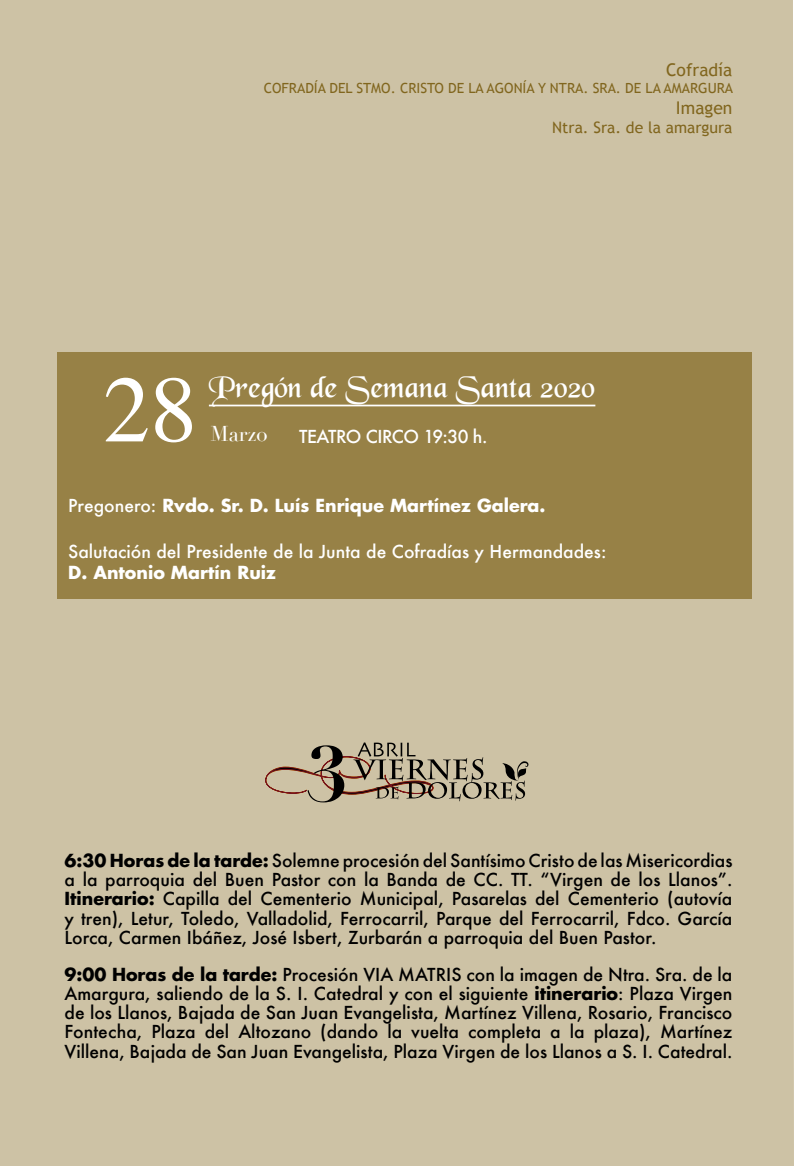
<style>
.page{position:relative;width:794px;height:1166px;background:#cdc2a5}
.page>*{position:absolute;margin:0;border:0;box-sizing:border-box;transform-origin:0 0}
.t1{font:94.5px "Times";color:#fff}
.t2{font:31.5px "Black Chancery";color:#fff}
.t3{font:21px "Didot";color:#fff}
.t4{font:500 17.5px/19.2px "Futura";color:#000;text-align:justify}
.t5{font:700 17.5px "Futura";color:#fff}
.t6{font:500 17.5px "Futura";color:#fff}
.t7{font:500 17.5px "Futura";letter-spacing:-.03em;color:#fff}
.t8{font:17.5px "Trebuchet MS";color:#81661e}
.t9{font:15.75px "Trebuchet MS";color:#81661e}
.t10{font:14px "Trebuchet MS";color:#81661e}
.s1{font-weight:500}
.s2{font-weight:700}
</style>
<div class="page">
<div style="left:57px;top:352px;width:695px;height:246px;background:#978146"></div>
<hr style="left:209px;top:405px;width:386px;height:1px;background:#fff">
<svg style="left:265px;top:742px;width:265px;height:60px"></svg>
<p class="t8" style="left:666px;top:59px;width:68px">Cofradía</p>
<p class="t10" style="left:264px;top:80px;width:471px">COFRADÍA DEL STMO. CRISTO DE LA AGONÍA Y NTRA. SRA. DE LA AMARGURA</p>
<p class="t8" style="left:676px;top:97px;width:58px">Imagen</p>
<p class="t9" style="left:552px;top:118px;width:182px">Ntra. Sra. de la amargura</p>
<h1 class="t1" style="left:103px;top:321px;width:96px">28</h1>
<h2 class="t2" style="left:209px;top:370px;width:388px">Pregón de Semana Santa 2020</h2>
<p class="t3" style="left:210px;top:421px;width:59px">Marzo</p>
<p class="t7" style="left:299px;top:425px;width:190px">TEATRO CIRCO 19:30 h.</p>
<p class="t5" style="left:68px;top:494px;width:479px"><span class="s1">Pregonero:</span> Rvdo. Sr. D. Luís Enrique Martínez Galera.</p>
<p class="t6" style="left:68px;top:539px;width:540px">Salutación del Presidente de la Junta de Cofradías y Hermandades:</p>
<p class="t5" style="left:68px;top:560px;width:209px">D. Antonio Martín Ruiz</p>
<p class="t4" style="left:64px;top:850px;width:669px"><span class="s2">6:30 Horas de la tarde:</span> Solemne procesión del Santísimo Cristo de las Misericordias a la parroquia del Buen Pastor con la Banda de CC. TT. “Virgen de los Llanos”.<br><span class="s2">Itinerario:</span> Capilla del Cementerio Municipal, Pasarelas del Cementerio (autovía y tren), Letur, Toledo, Valladolid, Ferrocarril, Parque del Ferrocarril, Fdco. García Lorca, Carmen Ibáñez, José Isbert, Zurbarán a parroquia del Buen Pastor.</p>
<p class="t4" style="left:64px;top:964px;width:669px"><span class="s2">9:00 Horas de la tarde:</span> Procesión VIA MATRIS con la imagen de Ntra. Sra. de la Amargura, saliendo de la S. I. Catedral y con el siguiente <span class="s2">itinerario</span>: Plaza Virgen de los Llanos, Bajada de San Juan Evangelista, Martínez Villena, Rosario, Francisco Fontecha, Plaza del Altozano (dando la vuelta completa a la plaza), Martínez Villena, Bajada de San Juan Evangelista, Plaza Virgen de los Llanos a S. I. Catedral.</p>
</div>
